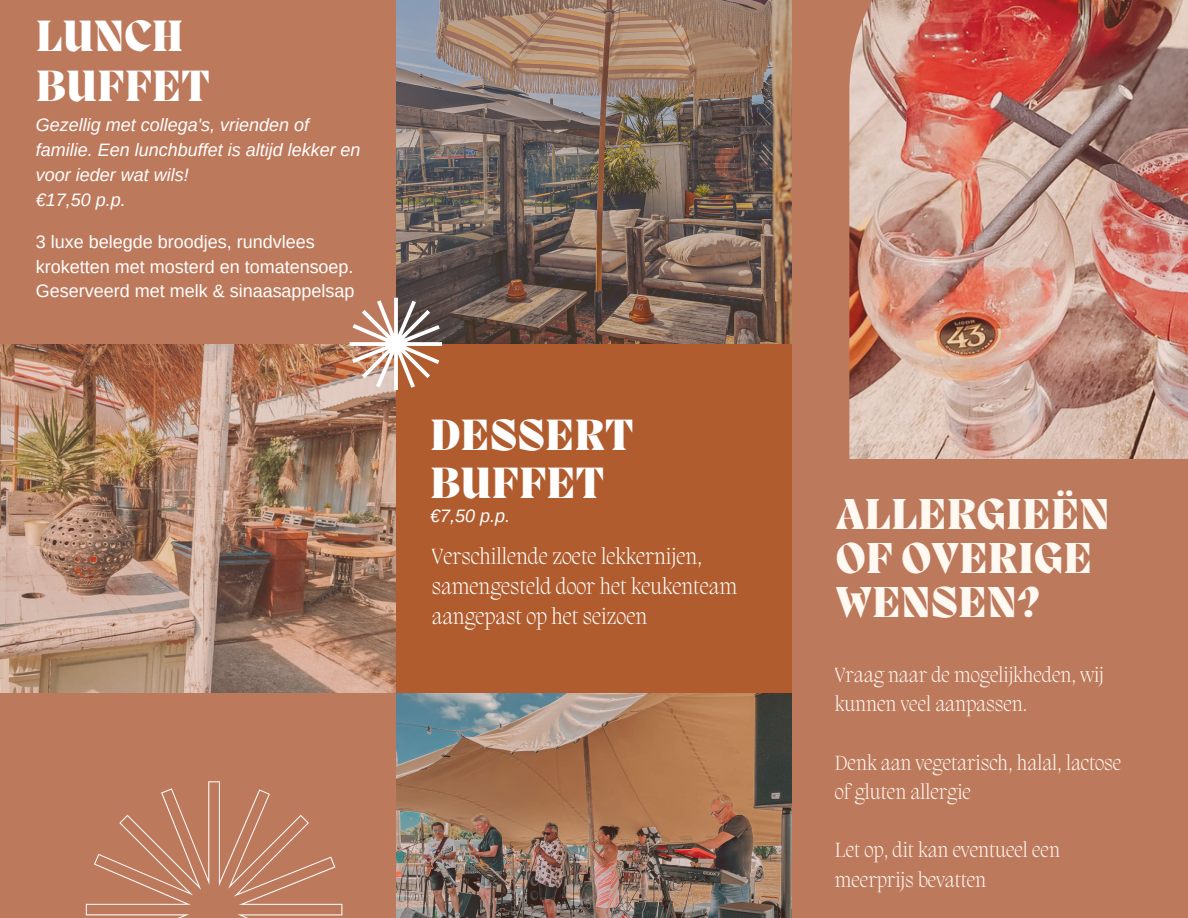
<style>
.page{position:relative;width:1188px;height:918px;background:#bd795c}
.page>*{position:absolute;margin:0;border:0;box-sizing:border-box;transform-origin:0 0}
.t1{font:800 45px/49.5px "Migra";color:#fff}
.t2{font:800 44.4px/43.8px "Migra";color:#fff9f2}
.t3{font:200 22.5px/30.3px "Migra";color:#fff}
.t4{font:200 21px/29.2px "Migra";color:#fff9f2}
.t5{font:italic 18px/24.8px "Arimo";color:#fff}
.t6{font:18px/24.8px "Arimo";color:#fff}
</style>
<div class="page">
<img style="left:0;top:344px;width:396px;height:349px">
<img style="left:396px;top:0;width:396px;height:344px">
<img style="left:396px;top:692px;width:396px;height:226px">
<img style="left:849px;top:0;width:339px;height:459px">
<div style="left:396px;top:344px;width:396px;height:348px;background:#b15c2e"></div>
<svg style="left:86px;top:781px;width:256px;height:137px"></svg>
<svg style="left:350px;top:298px;width:92px;height:92px"></svg>
<p class="t1" style="left:36px;top:15px;width:176px">LUNCH<br>BUFFET</p>
<p class="t5" style="left:36px;top:113px;width:326px">Gezellig met collega's, vrienden of familie. Een lunchbuffet is altijd lekker en voor ieder wat wils!</p>
<p class="t5" style="left:36px;top:187px;width:91px">€17,50 p.p.</p>
<p class="t6" style="left:36px;top:229px;width:320px">3 luxe belegde broodjes, rundvlees kroketten met mosterd en tomatensoep.<br>Geserveerd met melk &amp; sinaasappelsap</p>
<p class="t1" style="left:430px;top:414px;width:205px">DESSERT</p>
<p class="t1" style="left:430px;top:461px;width:176px">BUFFET</p>
<p class="t5" style="left:430px;top:503px;width:81px">€7,50 p.p.</p>
<p class="t3" style="left:432px;top:543px;width:307px">Verschillende zoete lekkernijen, samengesteld door het keukenteam aangepast op het seizoen</p>
<p class="t2" style="left:836px;top:496px;width:275px">ALLERGIEËN<br>OF OVERIGE<br>WENSEN?</p>
<p class="t4" style="left:835px;top:662px;width:271px">Vraag naar de mogelijkheden, wij kunnen veel aanpassen.</p>
<p class="t4" style="left:835px;top:750px;width:288px">Denk aan vegetarisch, halal, lactose of gluten allergie</p>
<p class="t4" style="left:835px;top:837px;width:227px">Let op, dit kan eventueel een meerprijs bevatten</p>
</div>
